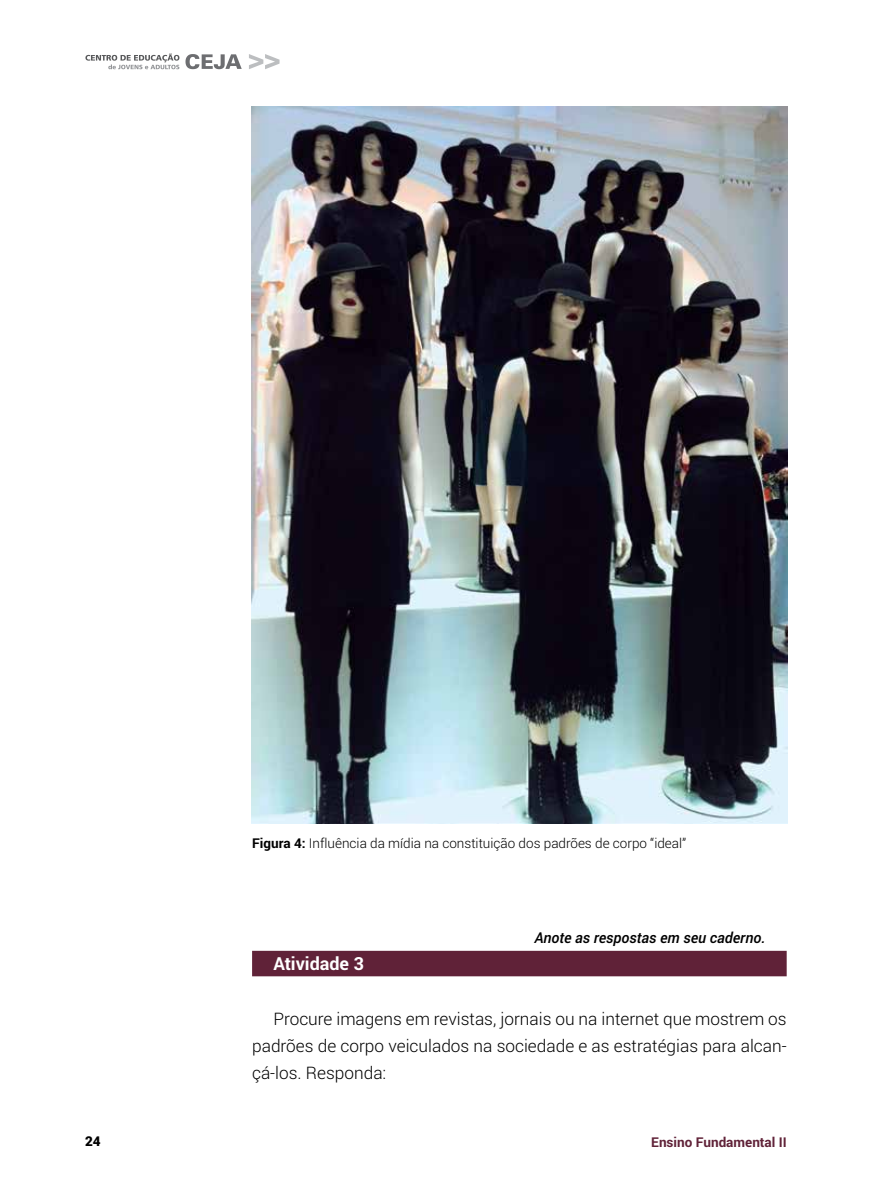
<style>
.page{position:relative;width:893px;height:1191px;background:#fff}
.page>*{position:absolute;margin:0;border:0;box-sizing:border-box;transform-origin:0 0}
.t1{font:700 18px "Roboto";color:#fff}
.t2{font:300 17.25px/27px "Roboto";color:#000;text-align:justify}
.t3{font:italic 500 15px "Roboto";color:#000}
.t4{font:300 13.5px "Roboto";color:#000}
.t5{font:700 13.5px "Roboto";color:#602238}
.t6{font:900 13.5px "Roboto";color:#000}
.s1{font-weight:700}
</style>
<div class="page">
<svg style="left:185px;top:54px;width:57px;height:15px"></svg>
<svg style="left:249px;top:54px;width:31px;height:15px"></svg>
<svg style="left:85px;top:54px;width:94px;height:15px"></svg>
<div style="left:252px;top:950px;width:535px;height:26px;background:#602238"></div>
<img style="left:252px;top:106px;width:535px;height:718px">
<p class="t4" style="left:252px;top:833px;width:436px"><span class="s1">Figura 4:</span> Influência da mídia na constituição dos padrões de corpo “ideal”</p>
<p class="t1" style="left:273px;top:950px;width:92px">Atividade 3</p>
<p class="t3" style="left:534px;top:927px;width:232px">Anote as respostas em seu caderno.</p>
<p class="t2" style="left:252px;top:1004px;width:536px;text-indent:21px">Procure imagens em revistas, jornais ou na internet que mostrem os padrões de corpo veiculados na sociedade e as estratégias para alcan&shy;çá-los. Responda:</p>
<p class="t6" style="left:85px;top:1131px;width:17px">24</p>
<p class="t5" style="left:651px;top:1132px;width:137px">Ensino Fundamental II</p>
</div>
